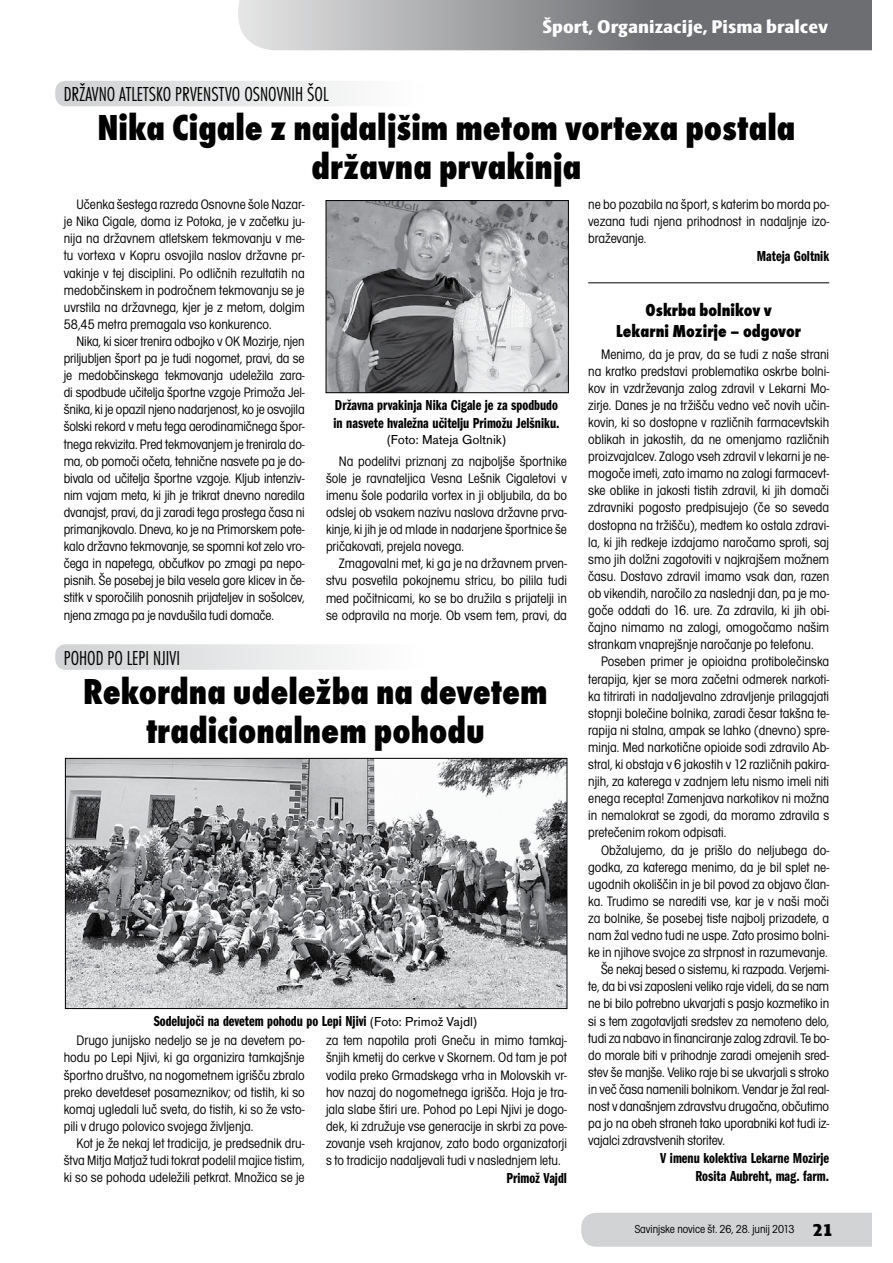
<style>
.page{position:relative;width:893px;height:1263px;background:#fff}
.page>*{position:absolute;margin:0;border:0;box-sizing:border-box;transform-origin:0 0}
.t1{font:37.5px/39px "Futura TEE Extr Bold Cond";color:#000;text-align:center}
.t2{font:21px "Futura TEE Ligh Cond";color:#000}
.t3{font:18px/21.6px "Futura TEE Extr Bold Cond";color:#000;text-align:center}
.t4{font:18px "Skoda Sans Black CE";color:#fff}
.t5{font:15px/18px "Franklin Got Itc TEE Demi Comp";color:#000}
.t6{font:condensed 14.25px/17.1px "Avant Gar Got Itc TEE";color:#000;text-align:justify}
.t7{font:13.5px "Accius TEE";color:#000}
.t8{font:condensed 12px "Avant Gar Got Itc TEE";color:#000}
.s1{font-family:"Accius TEE";font-size:13.5px}
.s2{font-family:"Skoda Sans";font-weight:900;font-stretch:normal;font-size:18px}
</style>
<div class="page">
<svg style="left:238px;top:0;width:634px;height:50px;background:#949597"></svg>
<div style="left:581px;top:1213px;width:291px;height:34px;background:#d1d3d4"></div>
<div style="left:55px;top:644px;width:370px;height:26px;background:linear-gradient(to right,#cfd1d2,#fff);border-radius:10px"></div>
<div style="left:55px;top:81px;width:370px;height:25px;background:linear-gradient(to right,#cfd1d2,#fff);border-radius:10px"></div>
<img style="left:328px;top:202px;width:239px;height:189px">
<div style="left:326px;top:200px;width:243px;height:193px;border:1px solid #000"></div>
<img style="left:67px;top:760px;width:498px;height:247px">
<div style="left:65px;top:758px;width:502px;height:251px;border:1px solid #000"></div>
<hr style="left:588px;top:282px;width:241px;height:1px;background:#000">
<p class="t4" style="left:542px;top:16px;width:287px">Šport, Organizacije, Pisma bralcev</p>
<h2 class="t2" style="left:64px;top:82px;width:266px">DRŽAVNO ATLETSKO PRVENSTVO OSNOVNIH ŠOL</h2>
<h1 class="t1" style="left:98px;top:108px;width:699px">Nika Cigale z najdaljšim metom vortexa postala državna prvakinja</h1>
<p class="t6" style="left:64px;top:196px;width:242px;text-indent:13px">Učenka šestega razreda Osnovne šole Nazar&shy;je Nika Cigale, doma iz Potoka, je v začetku ju&shy;nija na državnem atletskem tekmovanju v me&shy;tu vortexa v Kopru osvojila naslov državne pr&shy;vakinje v tej disciplini. Po odličnih rezultatih na medobčinskem in področnem tekmovanju se je uvrstila na državnega, kjer je z metom, dolgim 58,45 metra premagala vso konkurenco.</p>
<p class="t6" style="left:64px;top:333px;width:242px;text-indent:13px">Nika, ki sicer trenira odbojko v OK Mozirje, njen priljubljen šport pa je tudi nogomet, pravi, da se je medobčinskega tekmovanja udeležila zara&shy;di spodbude učitelja športne vzgoje Primoža Jel&shy;šnika, ki je opazil njeno nadarjenost, ko je osvojila šolski rekord v metu tega aerodinamičnega špor&shy;tnega rekvizita. Pred tekmovanjem je trenirala do&shy;ma, ob pomoči očeta, tehnične nasvete pa je do&shy;bivala od učitelja športne vzgoje. Kljub intenziv&shy;nim vajam meta, ki jih je trikrat dnevno naredila dvanajst, pravi, da ji zaradi tega prostega časa ni primanjkovalo. Dneva, ko je na Primorskem pote&shy;kalo državno tekmovanje, se spomni kot zelo vro&shy;čega in napetega, občutkov po zmagi pa nepo&shy;pisnih. Še posebej je bila vesela gore klicev in če&shy;stitk v sporočilih ponosnih prijateljev in sošolcev, njena zmaga pa je navdušila tudi domače.</p>
<p class="t5" style="left:334px;top:396px;width:227px">Državna prvakinja Nika Cigale je za spodbudo in nasvete hvaležna učitelju Primožu Jelšniku.</p>
<p class="t7" style="left:387px;top:432px;width:120px">(Foto: Mateja Goltnik)</p>
<p class="t6" style="left:326px;top:453px;width:242px;text-indent:13px">Na podelitvi priznanj za najboljše športnike šole je ravnateljica Vesna Lešnik Cigaletovi v imenu šole podarila vortex in ji obljubila, da bo odslej ob vsakem nazivu naslova državne prva&shy;kinje, ki jih je od mlade in nadarjene športnice še pričakovati, prejela novega.</p>
<p class="t6" style="left:326px;top:555px;width:242px;text-indent:13px">Zmagovalni met, ki ga je na državnem prven&shy;stvu posvetila pokojnemu stricu, bo pilila tudi med počitnicami, ko se bo družila s prijatelji in se odpravila na morje. Ob vsem tem, pravi, da</p>
<h2 class="t2" style="left:64px;top:646px;width:118px">POHOD PO LEPI NJIVI</h2>
<h1 class="t1" style="left:83px;top:673px;width:466px">Rekordna udeležba na devetem tradicionalnem pohodu</h1>
<p class="t5" style="left:154px;top:1012px;width:325px">Sodelujoči na devetem pohodu po Lepi Njivi <span class="s1">(Foto: Primož Vajdl)</span></p>
<p class="t6" style="left:64px;top:1032px;width:242px;text-indent:13px">Drugo junijsko nedeljo se je na devetem po&shy;hodu po Lepi Njivi, ki ga organizira tamkajšnje športno društvo, na nogometnem igrišču zbralo preko devetdeset posameznikov; od tistih, ki so komaj ugledali luč sveta, do tistih, ki so že vsto&shy;pili v drugo polovico svojega življenja.</p>
<p class="t6" style="left:64px;top:1135px;width:242px;text-indent:13px">Kot je že nekaj let tradicija, je predsednik dru&shy;štva Mitja Matjaž tudi tokrat podelil majice tistim, ki so se pohoda udeležili petkrat. Množica se je</p>
<p class="t6" style="left:326px;top:1032px;width:242px">za tem napotila proti Gneču in mimo tamkaj&shy;šnjih kmetij do cerkve v Skornem. Od tam je pot vodila preko Grmadskega vrha in Molovskih vr&shy;hov nazaj do nogometnega igrišča. Hoja je tra&shy;jala slabe štiri ure. Pohod po Lepi Njivi je dogo&shy;dek, ki združuje vse generacije in skrbi za pove&shy;zovanje vseh krajanov, zato bodo organizatorji s to tradicijo nadaljevali tudi v naslednjem letu.</p>
<p class="t5" style="left:506px;top:1169px;width:62px">Primož Vajdl</p>
<p class="t6" style="left:588px;top:196px;width:242px">ne bo pozabila na šport, s katerim bo morda po&shy;vezana tudi njena prihodnost in nadaljnje izo&shy;braževanje.</p>
<p class="t5" style="left:757px;top:247px;width:74px">Mateja Goltnik</p>
<p class="t3" style="left:616px;top:299px;width:186px">Oskrba bolnikov v<br>Lekarni Mozirje – odgovor</p>
<p class="t6" style="left:588px;top:345px;width:242px;text-indent:13px">Menimo, da je prav, da se tudi z naše strani na kratko predstavi problematika oskrbe bolni&shy;kov in vzdrževanja zalog zdravil v Lekarni Mo&shy;zirje. Danes je na tržišču vedno več novih učin&shy;kovin, ki so dostopne v različnih farmacevtskih oblikah in jakostih, da ne omenjamo različnih proizvajalcev. Zalogo vseh zdravil v lekarni je ne&shy;mogoče imeti, zato imamo na zalogi farmacevt&shy;ske oblike in jakosti tistih zdravil, ki jih domači zdravniki pogosto predpisujejo (če so seveda dostopna na tržišču), medtem ko ostala zdravi&shy;la, ki jih redkeje izdajamo naročamo sproti, saj smo jih dolžni zagotoviti v najkrajšem možnem času. Dostavo zdravil imamo vsak dan, razen ob vikendih, naročilo za naslednji dan, pa je mo&shy;goče oddati do 16. ure. Za zdravila, ki jih obi&shy;čajno nimamo na zalogi, omogočamo našim strankam vnaprejšnje naročanje po telefonu.</p>
<p class="t6" style="left:588px;top:653px;width:242px;text-indent:13px">Poseben primer je opioidna protibolečinska terapija, kjer se mora začetni odmerek narkoti&shy;ka titrirati in nadaljevalno zdravljenje prilagajati stopnji bolečine bolnika, zaradi česar takšna te&shy;rapija ni stalna, ampak se lahko (dnevno) spre&shy;minja. Med narkotične opioide sodi zdravilo Ab&shy;stral, ki obstaja v 6 jakostih v 12 različnih pakira&shy;njih, za katerega v zadnjem letu nismo imeli niti enega recepta! Zamenjava narkotikov ni možna in nemalokrat se zgodi, da moramo zdravila s pretečenim rokom odpisati.</p>
<p class="t6" style="left:601px;top:841px;width:230px">Obžalujemo, da je prišlo do neljubega do-</p>
<p class="t6" style="left:588px;top:858px;width:242px">godka, za katerega menimo, da je bil splet ne-</p>
<p class="t6" style="left:588px;top:876px;width:242px">ugodnih okoliščin in je bil povod za objavo član-</p>
<p class="t6" style="left:588px;top:893px;width:242px">ka. Trudimo se narediti vse, kar je v naši moči</p>
<p class="t6" style="left:588px;top:910px;width:242px">za bolnike, še posebej tiste najbolj prizadete, a</p>
<p class="t6" style="left:588px;top:927px;width:242px">nam žal vedno tudi ne uspe. Zato prosimo bolni-</p>
<p class="t6" style="left:588px;top:944px;width:241px">ke in njihove svojce za strpnost in razumevanje.</p>
<p class="t6" style="left:601px;top:961px;width:230px">Še nekaj besed o sistemu, ki razpada. Verjemi-</p>
<p class="t6" style="left:588px;top:978px;width:242px">te, da bi vsi zaposleni veliko raje videli, da se nam</p>
<p class="t6" style="left:588px;top:995px;width:242px">ne bi bilo potrebno ukvarjati s pasjo kozmetiko in</p>
<p class="t6" style="left:588px;top:1012px;width:242px">si s tem zagotavljati sredstev za nemoteno delo,</p>
<p class="t6" style="left:588px;top:1029px;width:242px">tudi za nabavo in financiranje zalog zdravil. Te bo-</p>
<p class="t6" style="left:588px;top:1047px;width:242px">do morale biti v prihodnje zaradi omejenih sred-</p>
<p class="t6" style="left:588px;top:1064px;width:242px">stev še manjše. Veliko raje bi se ukvarjali s stroko</p>
<p class="t6" style="left:588px;top:1081px;width:242px">in več časa namenili bolnikom. Vendar je žal real-</p>
<p class="t6" style="left:588px;top:1098px;width:242px">nost v današnjem zdravstvu drugačna, občutimo</p>
<p class="t6" style="left:588px;top:1115px;width:242px">pa jo na obeh straneh tako uporabniki kot tudi iz-</p>
<p class="t6" style="left:588px;top:1132px;width:138px">vajalci zdravstvenih storitev.</p>
<p class="t5" style="left:660px;top:1149px;width:170px;text-align:right">V imenu kolektiva Lekarne Mozirje<br>Rosita Aubreht, mag. farm.</p>
<p class="t8" style="left:635px;top:1222px;width:200px">Savinjske novice št. 26, 28. junij 2013 <span class="s2">21</span></p>
</div>
